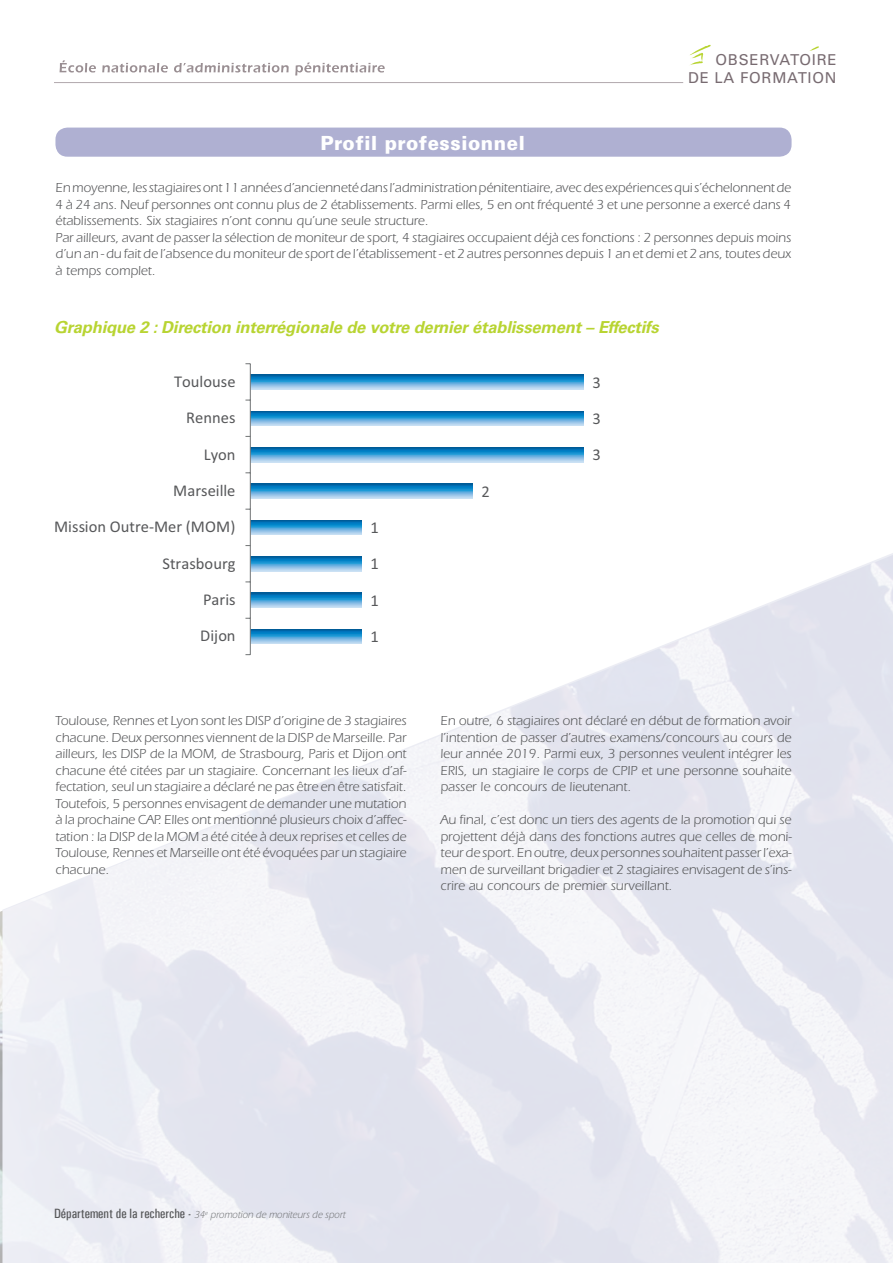
<style>
.page{position:relative;width:893px;height:1263px;background:#fff}
.page>*{position:absolute;margin:0;border:0;box-sizing:border-box;transform-origin:0 0}
.t1{font:900 19.5px "Univers";letter-spacing:.03em;color:#fff;scale:.95 1}
.t2{font:16.5px "Calibri";letter-spacing:.005em;color:#57585a}
.t3{font:italic 700 16.5px "Univers";letter-spacing:-.01em;color:#b8d432}
.t4{font:15px/18px "Univers";letter-spacing:.05em;color:#786b71;text-align:right}
.t5{font:13.5px/16.5px "Itc Eras";color:#57585a;text-align:justify}
.t6{font:italic 10.5px "Itc Eras";color:#787a7d;scale:.9 1}
.s1{font-family:"Univers";font-weight:500;font-style:normal;font-stretch:condensed;font-size:13.5px;color:#57585a}
</style>
<div class="page">
<hr style="left:54px;top:82px;width:629px;height:1px;background:#b2a9ad">
<svg style="left:60px;top:60px;width:325px;height:15px"></svg>
<img style="left:0;top:555px;width:893px;height:708px">
<svg style="left:809px;top:46px;width:10px;height:5px"></svg>
<svg style="left:690px;top:45px;width:20px;height:20px"></svg>
<div style="left:55px;top:128px;width:737px;height:29px;background:#afb0d2;border-radius:12px"></div>
<svg style="left:251px;top:629px;width:111px;height:15px;background:#4b9fd2"></svg>
<svg style="left:251px;top:593px;width:111px;height:14px;background:#479dd2"></svg>
<svg style="left:251px;top:556px;width:111px;height:15px;background:#479cd0"></svg>
<svg style="left:251px;top:520px;width:111px;height:15px;background:#4ba0d3"></svg>
<svg style="left:251px;top:484px;width:221px;height:14px;background:#489ed3"></svg>
<svg style="left:251px;top:447px;width:332px;height:15px;background:#489dd1"></svg>
<svg style="left:251px;top:411px;width:332px;height:15px;background:#4da0d3"></svg>
<svg style="left:251px;top:375px;width:332px;height:14px;background:#4ba0d4"></svg>
<hr style="left:250px;top:364px;width:1px;height:291px;background:#7b7e7f">
<h1 class="t1" style="left:321px;top:130px;width:217px">Profil professionnel</h1>
<p class="t4" style="left:688px;top:51px;width:150px">OBSERVATOIRE<br>DE LA FORMATION</p>
<p class="t5" style="left:55px;top:180px;width:737px;text-align:left">En moyenne, les stagiaires ont 11 années d’ancienneté dans l’administration pénitentiaire, avec des expériences qui s’échelonnent de 4 à 24 ans. Neuf personnes ont connu plus de 2 établissements. Parmi elles, 5 en ont fréquenté 3 et une personne a exercé dans 4 établissements. Six stagiaires n’ont connu qu’une seule structure.<br>Par ailleurs, avant de passer la sélection de moniteur de sport, 4 stagiaires occupaient déjà ces fonctions : 2 personnes depuis moins d’un an - du fait de l’absence du moniteur de sport de l’établissement - et 2 autres personnes depuis 1 an et demi et 2 ans, toutes deux à temps complet.</p>
<p class="t3" style="left:54px;top:318px;width:606px">Graphique 2 : Direction interrégionale de votre dernier établissement – Effectifs</p>
<p class="t2" style="left:174px;top:371px;width:63px">Toulouse</p>
<p class="t2" style="left:592px;top:372px;width:10px">3</p>
<p class="t2" style="left:186px;top:407px;width:51px">Rennes</p>
<p class="t2" style="left:592px;top:408px;width:10px">3</p>
<p class="t2" style="left:204px;top:444px;width:33px">Lyon</p>
<p class="t2" style="left:592px;top:444px;width:10px">3</p>
<p class="t2" style="left:173px;top:480px;width:64px">Marseille</p>
<p class="t2" style="left:481px;top:481px;width:10px">2</p>
<p class="t2" style="left:54px;top:516px;width:183px">Mission Outre-Mer (MOM)</p>
<p class="t2" style="left:370px;top:517px;width:10px">1</p>
<p class="t2" style="left:162px;top:553px;width:75px">Strasbourg</p>
<p class="t2" style="left:370px;top:553px;width:10px">1</p>
<p class="t2" style="left:203px;top:589px;width:34px">Paris</p>
<p class="t2" style="left:370px;top:590px;width:10px">1</p>
<p class="t2" style="left:200px;top:625px;width:37px">Dijon</p>
<p class="t2" style="left:370px;top:626px;width:10px">1</p>
<p class="t5" style="left:55px;top:713px;width:353px">Toulouse, Rennes et Lyon sont les DISP d’origine de 3 stagiaires chacune. Deux personnes viennent de la DISP de Marseille. Par ailleurs, les DISP de la MOM, de Strasbourg, Paris et Dijon ont chacune été citées par un stagiaire. Concernant les lieux d’af&shy;fectation, seul un stagiaire a déclaré ne pas être en être satisfait.<br>Toutefois, 5 personnes envisagent de demander une mutation à la prochaine CAP. Elles ont mentionné plusieurs choix d’affec&shy;tation : la DISP de la MOM a été citée à deux reprises et celles de Toulouse, Rennes et Marseille ont été évoquées par un stagiaire chacune.</p>
<p class="t5" style="left:440px;top:713px;width:353px">En outre, 6 stagiaires ont déclaré en début de formation avoir l’intention de passer d’autres examens/concours au cours de leur année 2019. Parmi eux, 3 personnes veulent intégrer les ERIS, un stagiaire le corps de CPIP et une personne souhaite passer le concours de lieutenant.</p>
<p class="t5" style="left:440px;top:812px;width:353px">Au final, c’est donc un tiers des agents de la promotion qui se projettent déjà dans des fonctions autres que celles de moni&shy;teur de sport. En outre, deux personnes souhaitent passer l’exa&shy;men de surveillant brigadier et 2 stagiaires envisagent de s’ins&shy;crire au concours de premier surveillant.</p>
<p class="t6" style="left:54px;top:1209px;width:327px"><span class="s1">D é p a r t e m e n t d e l a r e c h e r c h e -</span> 34<sup>e</sup> promotion de moniteurs de sport</p>
</div>
